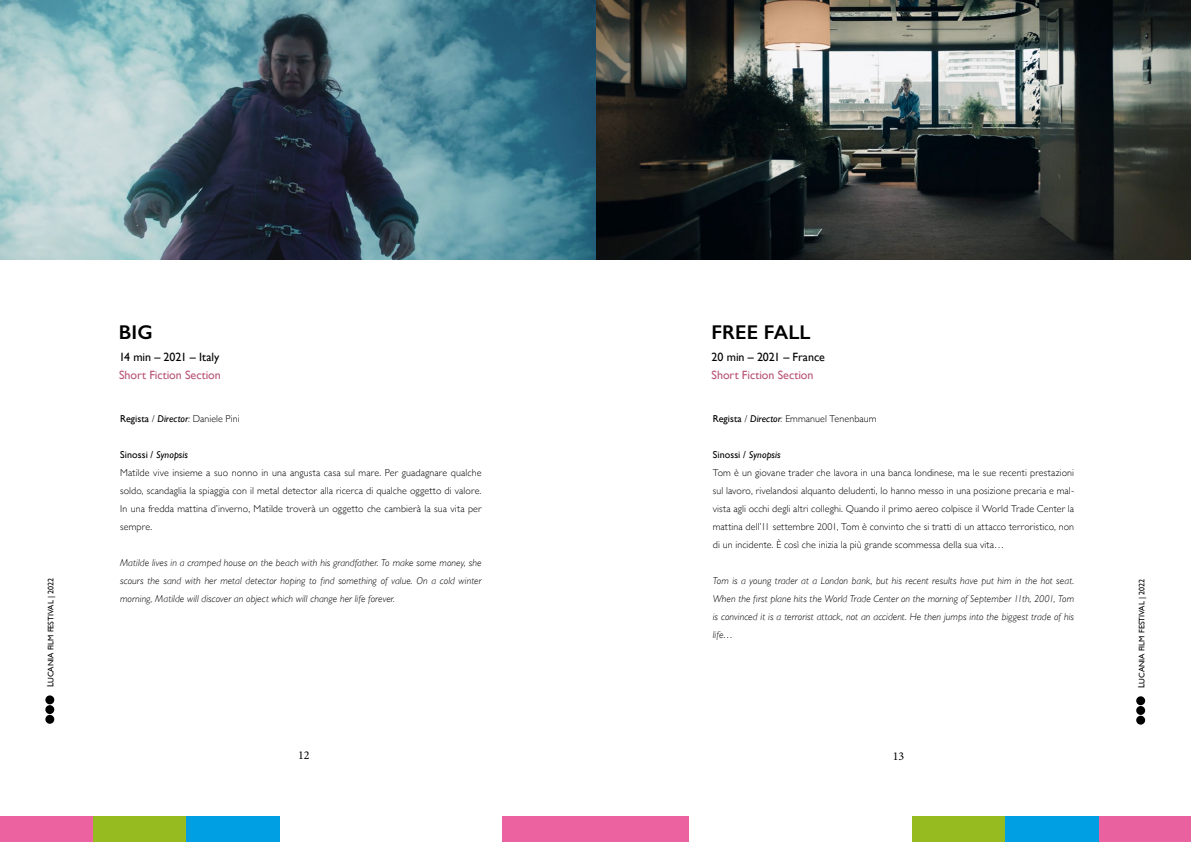
<style>
.page{position:relative;width:1191px;height:842px;background:#fff}
.page>*{position:absolute;margin:0;border:0;box-sizing:border-box;transform-origin:0 0}
.t1{font:600 20px "Gill Sans";letter-spacing:.005em;color:#000}
.t2{font:12px "Gill Sans";color:#b85376}
.t3{font:12px "Gill Sans";letter-spacing:-.005em;color:#000}
.t4{font:12px "Minion Pro";color:#000}
.t5{font:300 10px/18px "Gill Sans";letter-spacing:.01em;color:#000}
.t6{font:italic 300 10px/18px "Gill Sans";letter-spacing:.005em;color:#000;text-align:justify}
.t7{font:8px "Gill Sans";color:#000}
.s1{font-size:9px}
.s2{font-weight:400}
.s3{font-style:italic}
.s4{font-weight:400;font-style:italic}
</style>
<div class="page">
<div style="left:0;top:816px;width:93px;height:26px;background:#ec619f"></div>
<div style="left:502px;top:816px;width:187px;height:26px;background:#ec619f"></div>
<div style="left:93px;top:816px;width:93px;height:26px;background:#95bb20"></div>
<div style="left:186px;top:816px;width:93px;height:26px;background:#009fe3"></div>
<img style="left:0;top:0;width:1191px;height:260px">
<div style="left:45px;top:715px;width:9px;height:9px;background:#000;border-radius:50%"></div>
<div style="left:45px;top:705px;width:9px;height:9px;background:#000;border-radius:50%"></div>
<div style="left:45px;top:695px;width:9px;height:9px;background:#000;border-radius:50%"></div>
<div style="left:1136px;top:716px;width:9px;height:9px;background:#000;border-radius:50%"></div>
<div style="left:1136px;top:706px;width:9px;height:9px;background:#000;border-radius:50%"></div>
<div style="left:1136px;top:696px;width:9px;height:9px;background:#000;border-radius:50%"></div>
<div style="left:912px;top:816px;width:93px;height:26px;background:#95bb20"></div>
<div style="left:1097px;top:816px;width:94px;height:26px;background:#ea619f"></div>
<div style="left:1005px;top:816px;width:93px;height:26px;background:#009fe3"></div>
<p class="t7" style="left:46px;top:687px;width:111px;rotate:-90deg"><span class="s1">L</span>UCANIA FILM FESTIVAL | 2022</p>
<h1 class="t1" style="left:119px;top:320px;width:35px">BIG</h1>
<p class="t3" style="left:119px;top:350px;width:102px">14 min – 2021 – Italy</p>
<p class="t2" style="left:119px;top:368px;width:103px">Short Fiction Section</p>
<p class="t5" style="left:120px;top:410px;width:121px"><span class="s2">Regista</span> <span class="s3">/</span> <span class="s4">Director</span><span class="s3">:</span> Daniele Pini</p>
<p class="t5" style="left:120px;top:446px;width:363px"><span class="s2">Sinossi /</span> <span class="s4">Synopsis<br></span>Matilde vive insieme a suo nonno in una angusta casa sul mare. Per guadagnare qualche soldo, scandaglia la spiaggia con il metal detector alla ricerca di qualche oggetto di valore.<br>In una fredda mattina d’inverno, Matilde troverà un oggetto che cambierà la sua vita per sempre.</p>
<p class="t6" style="left:120px;top:554px;width:363px">Matilde lives in a cramped house on the beach with his grandfather. To make some money, she scours the sand with her metal detector hoping to find something of value. On a cold winter morning, Matilde will discover an object which will change her life forever.</p>
<h1 class="t1" style="left:711px;top:320px;width:101px">FREE FALL</h1>
<p class="t3" style="left:711px;top:350px;width:115px">20 min – 2021 – France</p>
<p class="t2" style="left:711px;top:368px;width:103px">Short Fiction Section</p>
<p class="t5" style="left:713px;top:410px;width:165px"><span class="s2">Regista</span> <span class="s3">/</span> <span class="s4">Director</span><span class="s3">:</span> Emmanuel Tenenbaum</p>
<p class="t5" style="left:713px;top:446px;width:363px"><span class="s2">Sinossi /</span> <span class="s4">Synopsis<br></span>Tom è un giovane trader che lavora in una banca londinese, ma le sue recenti prestazioni sul lavoro, rivelandosi alquanto deludenti, lo hanno messo in una posizione precaria e mal&shy;vista agli occhi degli altri colleghi. Quando il primo aereo colpisce il World Trade Center la mattina dell’11 settembre 2001, Tom è convinto che si tratti di un attacco terroristico, non di un incidente. È così che inizia la più grande scommessa della sua vita…</p>
<p class="t6" style="left:713px;top:572px;width:363px">Tom is a young trader at a London bank, but his recent results have put him in the hot seat.<br>When the first plane hits the World Trade Center on the morning of September 11th, 2001, Tom is convinced it is a terrorist attack, not an accident. He then jumps into the biggest trade of his life…</p>
<p class="t4" style="left:298px;top:747px;width:13px">12</p>
<p class="t4" style="left:892px;top:748px;width:13px">13</p>
<p class="t7" style="left:1137px;top:688px;width:111px;rotate:-90deg"><span class="s1">L</span>UCANIA FILM FESTIVAL | 2022</p>
</div>
